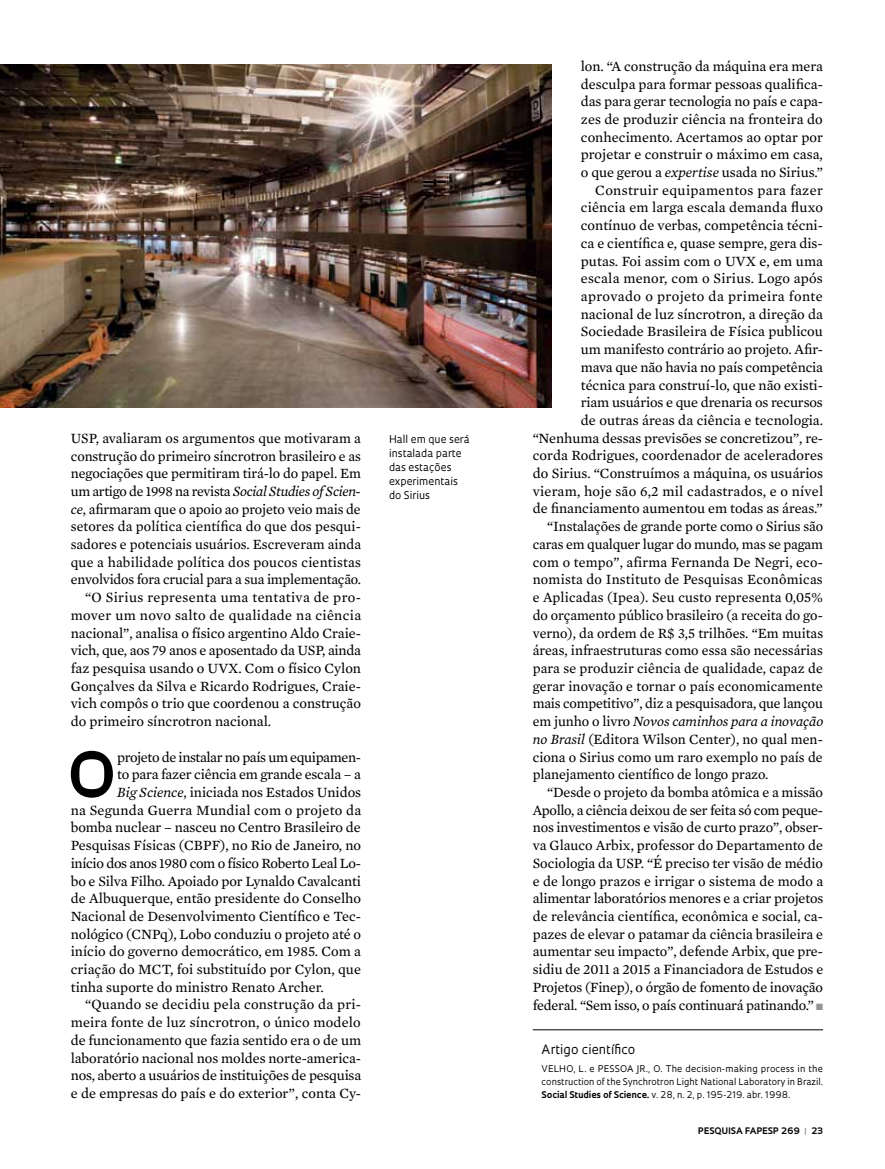
<style>
.page{position:relative;width:885px;height:1169px;background:#fff}
.page>*{position:absolute;margin:0;border:0;box-sizing:border-box;transform-origin:0 0}
.t1{font:700 60.45px "Oculum";color:#000}
.t2{font:14.4px "Mercury Text G2";color:#000}
.t3{font:14.4px "Mercury Text G2";letter-spacing:-.02em;color:#000}
.t4{font:14.4px "Mercury Text G2";letter-spacing:-.025em;color:#000}
.t5{font:14.4px "Mercury Text G2";letter-spacing:.025em;color:#000}
.t6{font:italic 14.4px "Mercury Text G2";letter-spacing:-.005em;color:#000}
.t7{font:14.4px "Mercury Text G2";letter-spacing:.02em;color:#000}
.t8{font:14.4px "Mercury Text G2";letter-spacing:.03em;color:#000}
.t9{font:12.6px "Oculum";color:#000}
.t10{font:10.35px/14.1px "Oculum";color:#000}
.t11{font:9px/13.4px "Oculum";color:#000;text-align:justify}
.t12{font:700 8.7px "Oculum";letter-spacing:.015em;color:#000}
.s1{font-style:italic}
.s2{font-style:normal}
.s3{color:#939598}
.s4{font-weight:700}
</style>
<div class="page">
<img style="left:0;top:64px;width:552px;height:343px">
<hr style="left:533px;top:1029px;width:290px;height:1px;background:#000">
<p class="t2" style="left:71px;top:427px;width:292px">USP, avaliaram os argumentos que motivaram a</p>
<p class="t2" style="left:71px;top:445px;width:292px">construção do primeiro síncrotron brasileiro e as</p>
<p class="t2" style="left:71px;top:463px;width:292px">negociações que permitiram tirá-lo do papel. Em</p>
<p class="t3" style="left:71px;top:481px;width:292px">um artigo de 1998 na revista <span class="s1">Social Studies of Scien-</span></p>
<p class="t2" style="left:71px;top:498px;width:292px"><span class="s1">ce</span>, afirmaram que o apoio ao projeto veio mais de</p>
<p class="t2" style="left:71px;top:516px;width:292px">setores da política científica do que dos pesqui-</p>
<p class="t2" style="left:71px;top:534px;width:292px">sadores e potenciais usuários. Escreveram ainda</p>
<p class="t2" style="left:71px;top:551px;width:292px">que a habilidade política dos poucos cientistas</p>
<p class="t2" style="left:71px;top:569px;width:292px">envolvidos fora crucial para a sua implementação.</p>
<p class="t5" style="left:85px;top:587px;width:277px">“O Sirius representa uma tentativa de pro-</p>
<p class="t7" style="left:71px;top:604px;width:292px">mover um novo salto de qualidade na ciência</p>
<p class="t2" style="left:71px;top:622px;width:292px">nacional”, analisa o físico argentino Aldo Craie-</p>
<p class="t2" style="left:71px;top:640px;width:292px">vich, que, aos 79 anos e aposentado da USP, ainda</p>
<p class="t2" style="left:71px;top:658px;width:292px">faz pesquisa usando o UVX. Com o físico Cylon</p>
<p class="t2" style="left:71px;top:675px;width:292px">Gonçalves da Silva e Ricardo Rodrigues, Craie-</p>
<p class="t2" style="left:71px;top:693px;width:292px">vich compôs o trio que coordenou a construção</p>
<p class="t2" style="left:71px;top:711px;width:202px">do primeiro síncrotron nacional.</p>
<h1 class="t1" style="left:67px;top:733px;width:44px">O</h1>
<p class="t4" style="left:117px;top:746px;width:246px">projeto de instalar no país um equipamen-</p>
<p class="t2" style="left:117px;top:764px;width:245px">to para fazer ciência em grande escala – a</p>
<p class="t2" style="left:117px;top:781px;width:246px"><span class="s1">Big Science</span>, iniciada nos Estados Unidos</p>
<p class="t2" style="left:71px;top:799px;width:292px">na Segunda Guerra Mundial com o projeto da</p>
<p class="t2" style="left:71px;top:817px;width:292px">bomba nuclear – nasceu no Centro Brasileiro de</p>
<p class="t2" style="left:71px;top:835px;width:292px">Pesquisas Físicas (CBPF), no Rio de Janeiro, no</p>
<p class="t4" style="left:71px;top:852px;width:292px">início dos anos 1980 com o físico Roberto Leal Lo-</p>
<p class="t2" style="left:71px;top:870px;width:292px">bo e Silva Filho. Apoiado por Lynaldo Cavalcanti</p>
<p class="t2" style="left:71px;top:888px;width:292px">de Albuquerque, então presidente do Conselho</p>
<p class="t2" style="left:71px;top:905px;width:292px">Nacional de Desenvolvimento Científico e Tec-</p>
<p class="t2" style="left:71px;top:923px;width:292px">nológico (CNPq), Lobo conduziu o projeto até o</p>
<p class="t2" style="left:71px;top:941px;width:292px">início do governo democrático, em 1985. Com a</p>
<p class="t2" style="left:71px;top:958px;width:292px">criação do MCT, foi substituído por Cylon, que</p>
<p class="t2" style="left:71px;top:976px;width:255px">tinha suporte do ministro Renato Archer.</p>
<p class="t2" style="left:85px;top:994px;width:278px">“Quando se decidiu pela construção da pri-</p>
<p class="t2" style="left:71px;top:1012px;width:291px">meira fonte de luz síncrotron, o único modelo</p>
<p class="t2" style="left:71px;top:1029px;width:292px">de funcionamento que fazia sentido era o de um</p>
<p class="t2" style="left:71px;top:1047px;width:292px">laboratório nacional nos moldes norte-america-</p>
<p class="t2" style="left:71px;top:1065px;width:292px">nos, aberto a usuários de instituições de pesquisa</p>
<p class="t2" style="left:71px;top:1082px;width:292px">e de empresas do país e do exterior”, conta Cy-</p>
<p class="t10" style="left:389px;top:431px;width:82px">Hall em que será instalada parte das estações experimentais do Sirius</p>
<p class="t2" style="left:581px;top:56px;width:244px">lon. “A construção da máquina era mera</p>
<p class="t2" style="left:581px;top:73px;width:244px">desculpa para formar pessoas qualifica-</p>
<p class="t2" style="left:581px;top:91px;width:244px">das para gerar tecnologia no país e capa-</p>
<p class="t2" style="left:581px;top:109px;width:243px">zes de produzir ciência na fronteira do</p>
<p class="t2" style="left:581px;top:126px;width:244px">conhecimento. Acertamos ao optar por</p>
<p class="t2" style="left:581px;top:144px;width:244px">projetar e construir o máximo em casa,</p>
<p class="t2" style="left:581px;top:162px;width:244px">o que gerou a <span class="s1">expertise</span> usada no Sirius.”</p>
<p class="t5" style="left:595px;top:180px;width:229px">Construir equipamentos para fazer</p>
<p class="t2" style="left:581px;top:197px;width:244px">ciência em larga escala demanda fluxo</p>
<p class="t2" style="left:581px;top:215px;width:244px">contínuo de verbas, competência técni-</p>
<p class="t2" style="left:581px;top:233px;width:243px">ca e científica e, quase sempre, gera dis-</p>
<p class="t2" style="left:581px;top:250px;width:244px">putas. Foi assim com o UVX e, em uma</p>
<p class="t2" style="left:581px;top:268px;width:244px">escala menor, com o Sirius. Logo após</p>
<p class="t8" style="left:581px;top:286px;width:244px">aprovado o projeto da primeira fonte</p>
<p class="t2" style="left:581px;top:303px;width:244px">nacional de luz síncrotron, a direção da</p>
<p class="t2" style="left:581px;top:321px;width:244px">Sociedade Brasileira de Física publicou</p>
<p class="t2" style="left:581px;top:339px;width:244px">um manifesto contrário ao projeto. Afir-</p>
<p class="t2" style="left:581px;top:356px;width:244px">mava que não havia no país competência</p>
<p class="t2" style="left:581px;top:374px;width:244px">técnica para construí-lo, que não existi-</p>
<p class="t2" style="left:581px;top:392px;width:243px">riam usuários e que drenaria os recursos</p>
<p class="t2" style="left:581px;top:410px;width:244px">de outras áreas da ciência e tecnologia.</p>
<p class="t2" style="left:533px;top:427px;width:292px">“Nenhuma dessas previsões se concretizou”, re-</p>
<p class="t2" style="left:533px;top:445px;width:292px">corda Rodrigues, coordenador de aceleradores</p>
<p class="t2" style="left:533px;top:463px;width:292px">do Sirius. “Construímos a máquina, os usuários</p>
<p class="t2" style="left:533px;top:480px;width:292px">vieram, hoje são 6,2 mil cadastrados, e o nível</p>
<p class="t2" style="left:533px;top:498px;width:292px">de financiamento aumentou em todas as áreas.”</p>
<p class="t2" style="left:547px;top:516px;width:278px">“Instalações de grande porte como o Sirius são</p>
<p class="t2" style="left:533px;top:534px;width:292px">caras em qualquer lugar do mundo, mas se pagam</p>
<p class="t2" style="left:533px;top:551px;width:292px">com o tempo”, afirma Fernanda De Negri, eco-</p>
<p class="t2" style="left:533px;top:569px;width:292px">nomista do Instituto de Pesquisas Econômicas</p>
<p class="t2" style="left:533px;top:587px;width:292px">e Aplicadas (Ipea). Seu custo representa 0,05%</p>
<p class="t2" style="left:533px;top:604px;width:292px">do orçamento público brasileiro (a receita do go-</p>
<p class="t2" style="left:533px;top:622px;width:292px">verno), da ordem de R$ 3,5 trilhões. “Em muitas</p>
<p class="t2" style="left:533px;top:640px;width:292px">áreas, infraestruturas como essa são necessárias</p>
<p class="t2" style="left:533px;top:658px;width:292px">para se produzir ciência de qualidade, capaz de</p>
<p class="t2" style="left:533px;top:675px;width:292px">gerar inovação e tornar o país economicamente</p>
<p class="t2" style="left:533px;top:693px;width:292px">mais competitivo”, diz a pesquisadora, que lançou</p>
<p class="t6" style="left:533px;top:711px;width:292px"><span class="s2">em junho o livro</span> Novos caminhos para a inovação</p>
<p class="t2" style="left:533px;top:728px;width:292px"><span class="s1">no Brasil</span> (Editora Wilson Center), no qual men-</p>
<p class="t2" style="left:533px;top:746px;width:291px">ciona o Sirius como um raro exemplo no país de</p>
<p class="t2" style="left:533px;top:764px;width:237px">planejamento científico de longo prazo.</p>
<p class="t2" style="left:547px;top:782px;width:277px">“Desde o projeto da bomba atômica e a missão</p>
<p class="t3" style="left:533px;top:799px;width:292px">Apollo, a ciência deixou de ser feita só com peque-</p>
<p class="t2" style="left:533px;top:817px;width:292px">nos investimentos e visão de curto prazo”, obser-</p>
<p class="t2" style="left:533px;top:835px;width:292px">va Glauco Arbix, professor do Departamento de</p>
<p class="t2" style="left:533px;top:852px;width:292px">Sociologia da USP. “É preciso ter visão de médio</p>
<p class="t2" style="left:533px;top:870px;width:292px">e de longo prazos e irrigar o sistema de modo a</p>
<p class="t2" style="left:533px;top:888px;width:292px">alimentar laboratórios menores e a criar projetos</p>
<p class="t2" style="left:533px;top:905px;width:292px">de relevância científica, econômica e social, ca-</p>
<p class="t2" style="left:533px;top:923px;width:292px">pazes de elevar o patamar da ciência brasileira e</p>
<p class="t2" style="left:533px;top:941px;width:292px">aumentar seu impacto”, defende Arbix, que pre-</p>
<p class="t2" style="left:533px;top:958px;width:292px">sidiu de 2011 a 2015 a Financiadora de Estudos e</p>
<p class="t2" style="left:533px;top:976px;width:292px">Projetos (Finep), o órgão de fomento de inovação</p>
<p class="t2" style="left:533px;top:994px;width:292px">federal. “Sem isso, o país continuará patinando.” <span class="s3">■</span></p>
<p class="t9" style="left:542px;top:1041px;width:95px">Artigo científico</p>
<p class="t11" style="left:542px;top:1061px;width:75px">VELHO, L. e PESSOA</p>
<p class="t11" style="left:542px;top:1061px;width:283px;text-indent:95px">JR., O. The decision-making process in the construction of the Synchrotron Light National Laboratory in Brazil.<br><span class="s4">Social Studies of Science.</span> v. 28, n. 2, p. 195-219. abr. 1998.</p>
<p class="t12" style="left:698px;top:1124px;width:127px">PESQUISA FAPESP 269 <span class="s3">|</span> 23</p>
</div>
